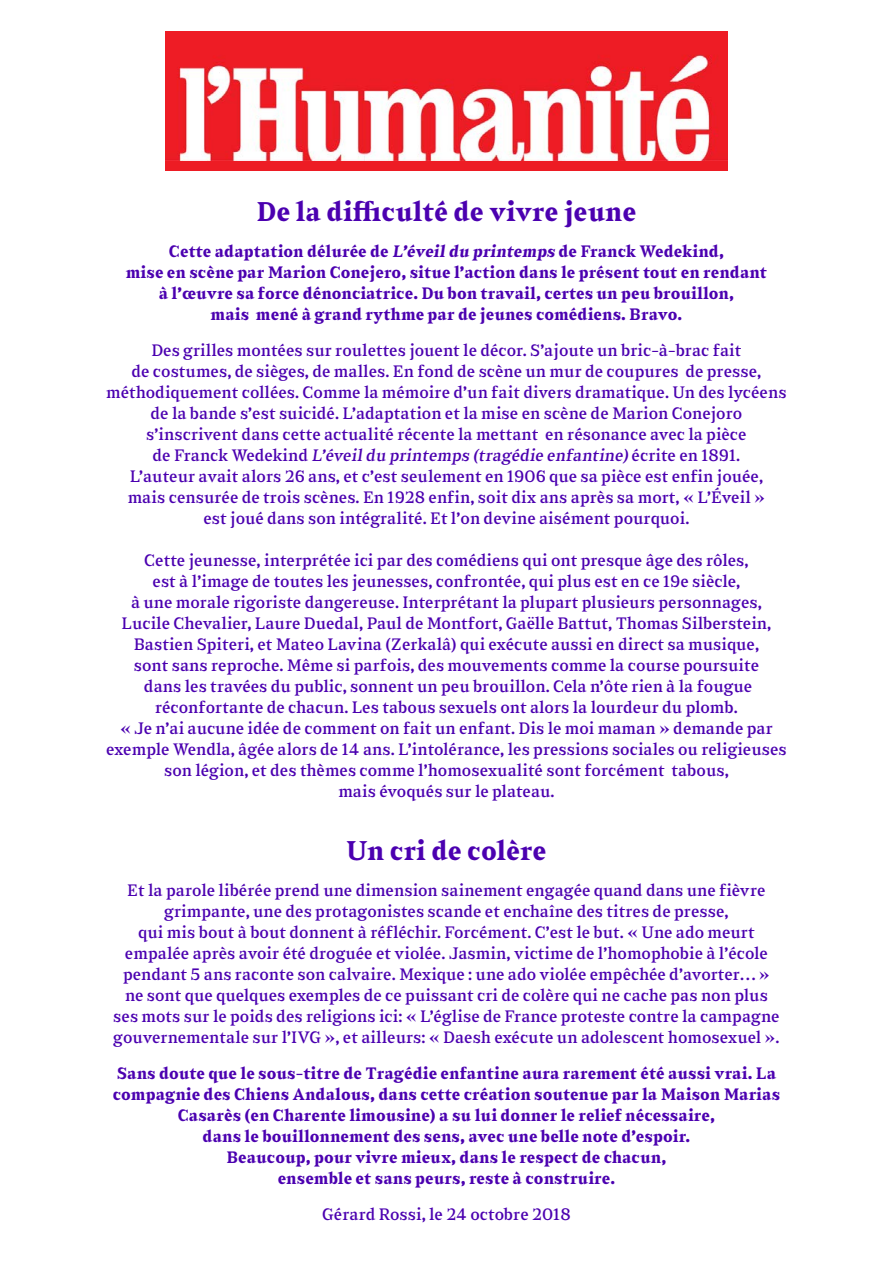
<style>
.page{position:relative;width:893px;height:1263px;background:#fff}
.page>*{position:absolute;margin:0;border:0;box-sizing:border-box;transform-origin:0 0}
.t1{font:700 27px "Sabre";color:#4b00b0}
.t2{font:16.5px/21px "Sabre";color:#4b00b0;text-align:center}
.t3{font:700 16.5px/21px "Sabre";color:#4b00b0;text-align:center}
</style>
<div class="page">
<div style="left:165px;top:31px;width:563px;height:139px;background:#ed1c24"></div>
<img style="left:165px;top:54px;width:563px;height:107px">
<h1 class="t1" style="left:257px;top:194px;width:381px">De la difficulté de vivre jeune</h1>
<p class="t3" style="left:126px;top:241px;width:643px">Cette adaptation délurée de L’éveil du printemps de Franck Wedekind,<br>mise en scène par Marion Conejero, situe l’action dans le présent tout en rendant à l’œuvre sa force dénonciatrice. Du bon travail, certes un peu brouillon,<br>mais mené à grand rythme par de jeunes comédiens. Bravo.</p>
<p class="t2" style="left:106px;top:340px;width:682px">Des grilles montées sur roulettes jouent le décor. S’ajoute un bric-à-brac fait<br>de costumes, de sièges, de malles. En fond de scène un mur de coupures de presse, méthodiquement collées. Comme la mémoire d’un fait divers dramatique. Un des lycéens de la bande s’est suicidé. L’adaptation et la mise en scène de Marion Conejoro s’inscrivent dans cette actualité récente la mettant en résonance avec la pièce<br>d e Fr a n ck We d ek i n d L’éveil du printemps (tragédie enfantine) é c r i t e e n 1 8 9 1 .<br>L’auteur avait alors 26 ans, et c’est seulement en 1906 que sa pièce est enfin jouée,<br>mais censurée de trois scènes. En 1928 enfin, soit dix ans après sa mort, « L’Éveil »<br>est joué dans son intégralité. Et l’on devine aisément pourquoi.</p>
<p class="t2" style="left:106px;top:550px;width:682px">Cette jeunesse, interprétée ici par des comédiens qui ont presque âge des rôles,<br>est à l’image de toutes les jeunesses, confrontée, qui plus est en ce 19e siècle,<br>à une morale rigoriste dangereuse. Interprétant la plupart plusieurs personnages, Lucile Chevalier, Laure Duedal, Paul de Montfort, Gaëlle Battut, Thomas Silberstein, Bastien Spiteri, et Mateo Lavina (Zerkalâ) qui exécute aussi en direct sa musique,<br>sont sans reproche. Même si parfois, des mouvements comme la course poursuite<br>dans les travées du public, sonnent un peu brouillon. Cela n’ôte rien à la fougue réconfortante de chacun. Les tabous sexuels ont alors la lourdeur du plomb.<br>« Je n’ai aucune idée de comment on fait un enfant. Dis le moi maman » demande par exemple Wendla, âgée alors de 14 ans. L’intolérance, les pressions sociales ou religieuses son légion, et des thèmes comme l’homosexualité sont forcément tabous,<br>mais évoqués sur le plateau.</p>
<h1 class="t1" style="left:346px;top:833px;width:202px">Un cri de colère</h1>
<p class="t2" style="left:113px;top:880px;width:668px">Et la parole libérée prend une dimension sainement engagée quand dans une fièvre grimpante, une des protagonistes scande et enchaîne des titres de presse,<br>qui mis bout à bout donnent à réfléchir. Forcément. C’est le but. « Une ado meurt empalée après avoir été droguée et violée. Jasmin, victime de l’homophobie à l’école pendant 5 ans raconte son calvaire. Mexique : une ado violée empêchée d’avorter… » ne sont que quelques exemples de ce puissant cri de colère qui ne cache pas non plus ses mots sur le poids des religions ici: « L’église de France proteste contre la campagne gouvernementale sur l’IVG », et ailleurs: « Daesh exécute un adolescent homosexuel ».</p>
<p class="t3" style="left:113px;top:1063px;width:669px">Sans doute que le sous-titre de Tragédie enfantine aura rarement été aussi vrai. La compagnie des Chiens Andalous, dans cette création soutenue par la Maison Marias Casarès (en Charente limousine) a su lui donner le relief nécessaire,<br>dans le bouillonnement des sens, avec une belle note d’espoir.<br>Beaucoup, pour vivre mieux, dans le respect de chacun,<br>ensemble et sans peurs, reste à construire.</p>
<p class="t2" style="left:322px;top:1204px;width:250px">Gérard Rossi, le 24 octobre 2018</p>
</div>
